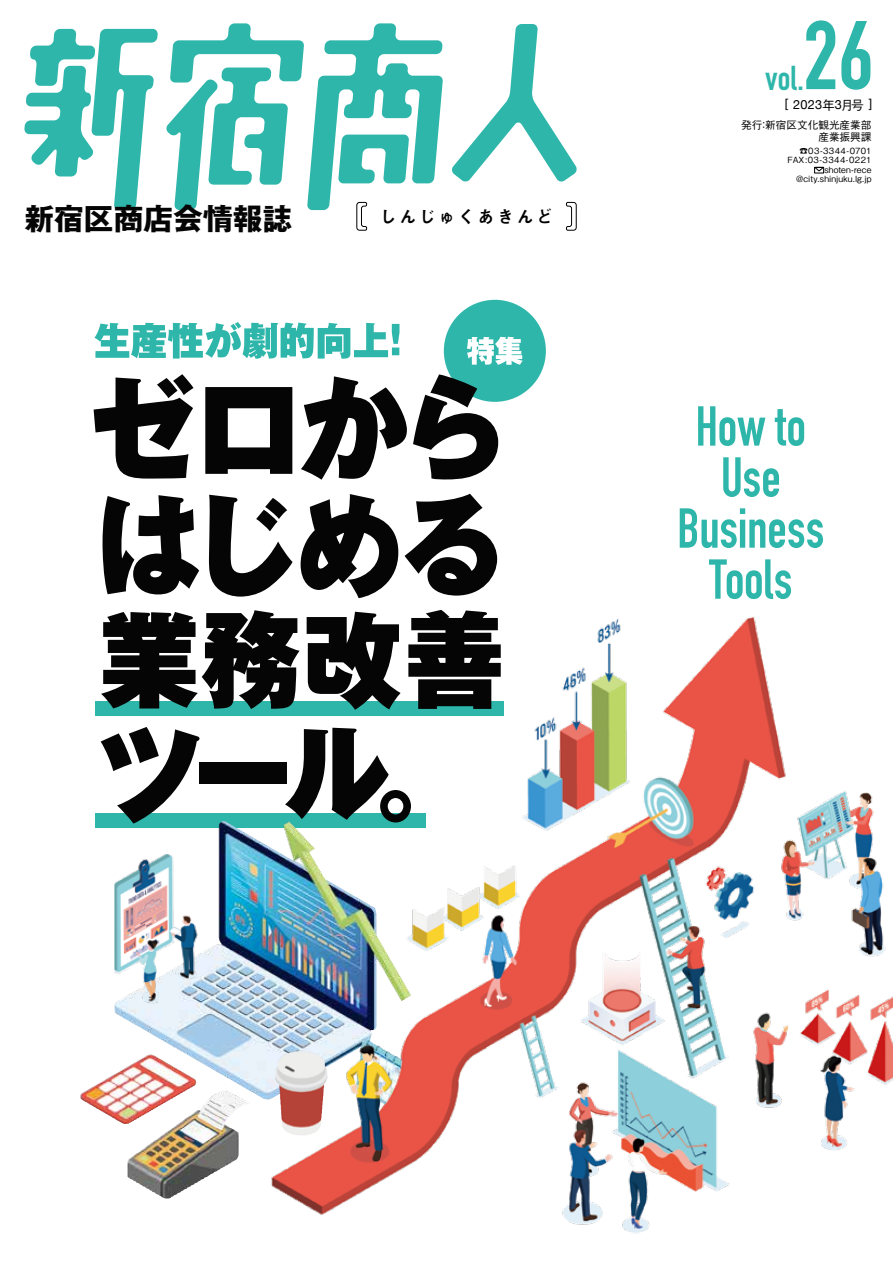
<style>
.page{position:relative;width:893px;height:1263px;background:#fff}
.page>*{position:absolute;margin:0;border:0;box-sizing:border-box;transform-origin:0 0}
.t1{font:700 95.7px "DIN Condensed";color:#2eb6aa}
.t2{font:700 34.05px "DIN Condensed";color:#2eb6aa}
.t3{font:700 29.7px "Gothic MB101 Pro";color:#050505}
.t4{font:16.95px "Midashi Go Pro MB31";letter-spacing:.15em;color:#000}
.t5{font:500 12.75px "Gothic BBB Pro";color:#000}
.t6{font:500 10.65px "Gothic BBB Pro";color:#000}
.t7{font:500 8.55px/9.6px "Gothic BBB Pro";letter-spacing:.02em;color:#000;text-align:right}
.t8{font:500 8.55px "Gothic BBB Pro";letter-spacing:.05em;color:#000}
.s1{font-family:"Helvetica Neue";font-weight:400}
</style>
<div class="page">
<div style="left:444px;top:300px;width:102px;height:102px;background:#2eb6aa;border-radius:50%"></div>
<img style="left:264px;top:598px;width:629px;height:636px">
<div style="left:96px;top:701px;width:408px;height:15px;background:#2eb6aa"></div>
<div style="left:96px;top:813px;width:330px;height:15px;background:#2eb6aa"></div>
<svg style="left:24px;top:29px;width:134px;height:181px"></svg>
<svg style="left:452px;top:24px;width:125px;height:158px"></svg>
<svg style="left:166px;top:23px;width:277px;height:208px"></svg>
<svg style="left:566px;top:202px;width:11px;height:29px"></svg>
<div style="left:814px;top:167px;width:10px;height:6px;border:1px solid #000"></div>
<svg style="left:814px;top:167px;width:11px;height:5px"></svg>
<svg style="left:94px;top:322px;width:305px;height:37px"></svg>
<svg style="left:467px;top:337px;width:56px;height:28px"></svg>
<svg style="left:709px;top:559px;width:82px;height:40px"></svg>
<svg style="left:680px;top:508px;width:143px;height:40px"></svg>
<svg style="left:723px;top:457px;width:56px;height:40px"></svg>
<svg style="left:775px;top:409px;width:29px;height:37px"></svg>
<svg style="left:698px;top:406px;width:67px;height:40px"></svg>
<svg style="left:413px;top:374px;width:85px;height:105px"></svg>
<svg style="left:301px;top:376px;width:106px;height:104px"></svg>
<svg style="left:205px;top:387px;width:87px;height:87px"></svg>
<svg style="left:94px;top:374px;width:100px;height:105px"></svg>
<svg style="left:405px;top:494px;width:92px;height:102px"></svg>
<svg style="left:301px;top:494px;width:97px;height:104px"></svg>
<svg style="left:209px;top:495px;width:84px;height:102px"></svg>
<svg style="left:103px;top:495px;width:96px;height:99px"></svg>
<svg style="left:408px;top:610px;width:93px;height:99px"></svg>
<svg style="left:307px;top:612px;width:94px;height:98px"></svg>
<svg style="left:101px;top:610px;width:199px;height:99px"></svg>
<svg style="left:285px;top:728px;width:126px;height:94px"></svg>
<div style="left:199px;top:762px;width:87px;height:22px;background:#050505"></div>
<svg style="left:101px;top:727px;width:98px;height:94px"></svg>
<img style="left:114px;top:821px;width:144px;height:274px">
<img style="left:262px;top:1040px;width:224px;height:173px">
<img style="left:80px;top:1055px;width:66px;height:69px">
<img style="left:127px;top:1095px;width:85px;height:103px">
<img style="left:275px;top:1051px;width:53px;height:84px">
<img style="left:114px;top:854px;width:85px;height:154px">
<h3 class="t3" style="left:24px;top:194px;width:269px">新宿区商店会情報誌</h3>
<h3 class="t4" style="left:380px;top:203px;width:175px">しんじゅくあきんど</h3>
<h1 class="t1" style="left:803px;top:-9px;width:72px">26</h1>
<h2 class="t2" style="left:765px;top:55px;width:40px">vol.</h2>
<h3 class="t5" style="left:784px;top:95px;width:90px">[ <span class="s1">2023</span>年<span class="s1">3</span>月号 [</h3>
<p class="t6" style="left:741px;top:116px;width:132px">発行新宿区文化観光産業部</p>
<p class="t6" style="left:758px;top:116px;width:12px">：</p>
<p class="t6" style="left:818px;top:128px;width:55px">産業振興課</p>
<p class="t8" style="left:799px;top:144px;width:74px">︎03-3344-0701</p>
<p class="t7" style="left:799px;top:145px;width:5px">☎</p>
<p class="t7" style="left:787px;top:154px;width:86px">FAX:03-3344-0221 shoten-rece @city.shinjuku l g. j p.</p>
</div>
